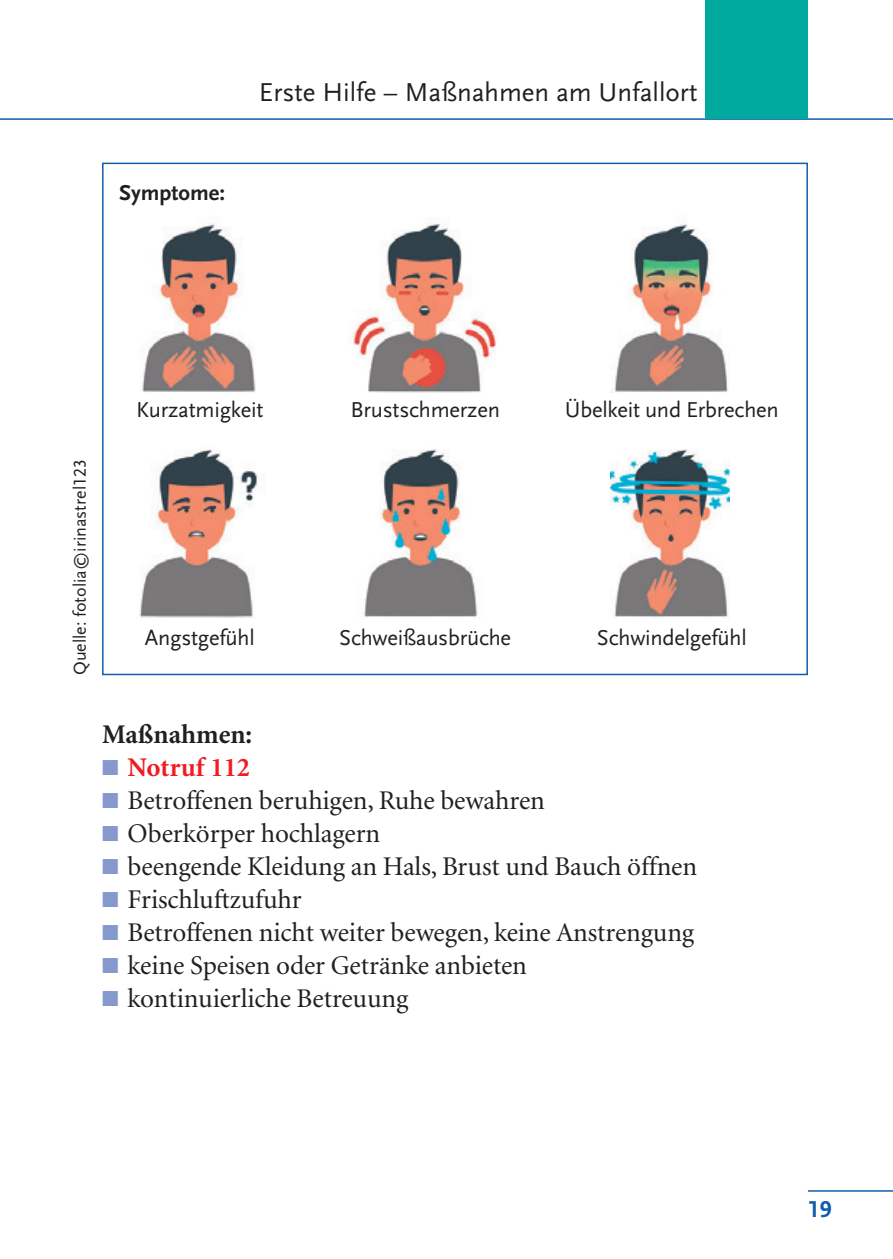
<style>
.page{position:relative;width:893px;height:1259px;background:#fff}
.page>*{position:absolute;margin:0;border:0;box-sizing:border-box;transform-origin:0 0}
.t1{font:27px "Minion";letter-spacing:-.005em;color:#231f20}
.t2{font:27px "Scala Sans";color:#231f20}
.t3{font:700 27px "Minion";color:#231f20}
.t4{font:700 27px "Minion";color:#ee1d23}
.t5{font:700 24px "Scala Sans Caps";color:#135cab}
.t6{font:22.5px "Scala Sans";letter-spacing:-.01em;color:#231f20}
.t7{font:700 22.5px "Scala Sans";color:#231f20}
.t8{font:18px "Scala Sans";color:#231f20}
.s1{font-family:"Scala Sans Caps"}
.s2{color:#8699cd}
</style>
<div class="page">
<hr style="left:808px;top:1190px;width:85px;height:1px;background:#135cab">
<hr style="left:0;top:118px;width:893px;height:2px;background:#135cab">
<div style="left:706px;top:0;width:102px;height:119px;background:#00a99d"></div>
<div style="left:102px;top:163px;width:706px;height:512px;border:2px solid #135cab"></div>
<img style="left:142px;top:223px;width:114px;height:169px">
<img style="left:139px;top:449px;width:120px;height:169px">
<img style="left:353px;top:222px;width:143px;height:170px">
<img style="left:363px;top:449px;width:115px;height:169px">
<img style="left:614px;top:223px;width:115px;height:169px">
<img style="left:611px;top:449px;width:119px;height:169px">
<p class="t7" style="left:119px;top:180px;width:108px">Symptome:</p>
<p class="t2" style="left:259px;top:77px;width:440px">Erste Hilfe – Maßnahmen am Unfallort</p>
<p class="t8" style="left:70px;top:675px;width:218px;rotate:-90deg">Quelle: fotolia©irinastrel<span class="s1">123</span></p>
<p class="t6" style="left:136px;top:397px;width:129px">Kurzatmigkeit</p>
<p class="t6" style="left:350px;top:397px;width:151px">Brustschmerzen</p>
<p class="t6" style="left:565px;top:397px;width:215px">Übelkeit und Erbrechen</p>
<p class="t6" style="left:145px;top:625px;width:111px">Angstgefühl</p>
<p class="t6" style="left:339px;top:625px;width:173px">Schweißausbrüche</p>
<p class="t6" style="left:597px;top:625px;width:151px">Schwindelgefühl</p>
<p class="t3" style="left:102px;top:721px;width:152px">Maßnahmen:</p>
<p class="t4" style="left:102px;top:754px;width:150px"><span class="s2">■</span> Notruf 112</p>
<p class="t1" style="left:102px;top:787px;width:444px"><span class="s2">■</span> Betroffenen beruhigen, Ruhe bewahren</p>
<p class="t1" style="left:102px;top:820px;width:280px"><span class="s2">■</span> Oberkörper hochlagern</p>
<p class="t1" style="left:102px;top:853px;width:597px"><span class="s2">■</span> beengende Kleidung an Hals, Brust und Bauch öffnen</p>
<p class="t1" style="left:102px;top:886px;width:201px"><span class="s2">■</span> Frischluftzufuhr</p>
<p class="t1" style="left:102px;top:919px;width:594px"><span class="s2">■</span> Betroffenen nicht weiter bewegen, keine Anstrengung</p>
<p class="t1" style="left:102px;top:952px;width:426px"><span class="s2">■</span> keine Speisen oder Getränke anbieten</p>
<p class="t1" style="left:102px;top:985px;width:308px"><span class="s2">■</span> kontinuierliche Betreuung</p>
<p class="t5" style="left:808px;top:1195px;width:25px">19</p>
</div>
